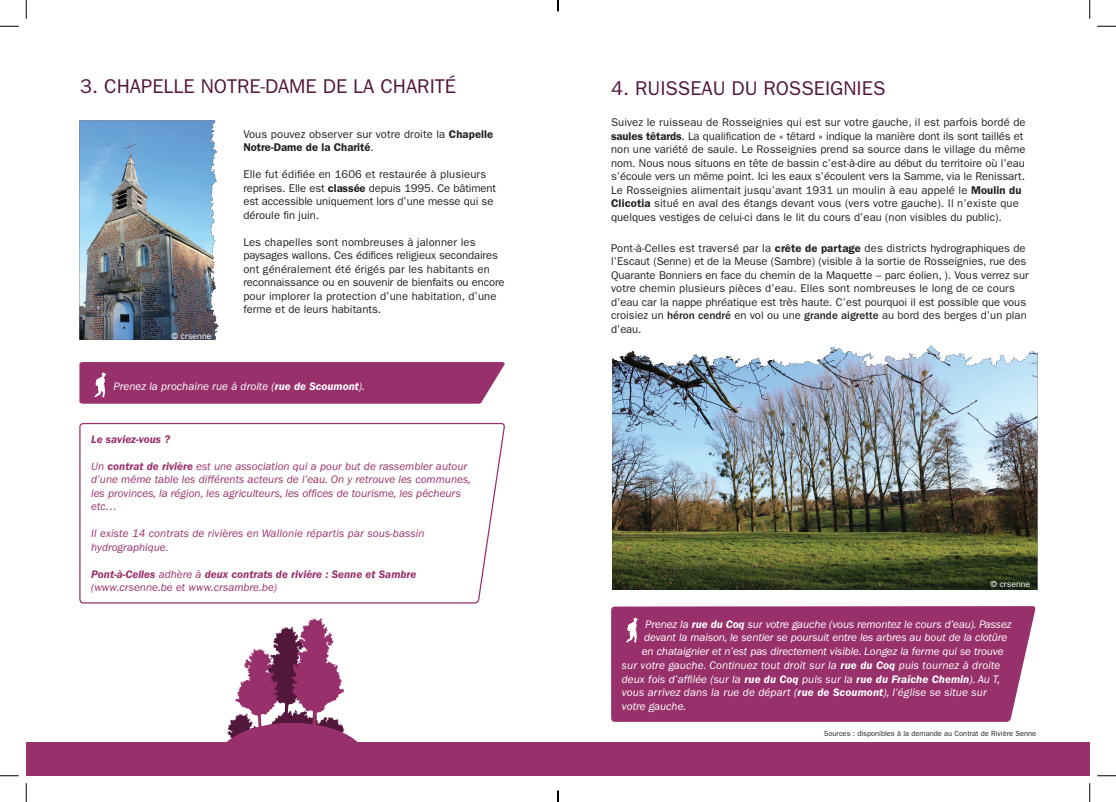
<style>
.page{position:relative;width:1116px;height:802px;background:#fff}
.page>*{position:absolute;margin:0;border:0;box-sizing:border-box;transform-origin:0 0}
.Titre{font:20px "ITC Franklin Gothic Std";color:#53173c}
.Titre-2{font:11.25px/13.5px "ITC Franklin Gothic Std";color:#231f20}
.Texte{font:11.25px/13.5px "ITC Franklin Gothic Std";color:#231f20}
.Indication_Ballade{font:italic 11.25px "ITC Franklin Gothic Std";letter-spacing:-.01em;color:#fff}
.Texte-2{font:italic 11.25px/13.5px "ITC Franklin Gothic Std";color:#98316b}
.Indication_Ballade-2{font:italic 11.25px "ITC Franklin Gothic Std";letter-spacing:.01em;color:#fff}
.Texte-3{font:italic 600 11.25px "ITC Franklin Gothic Std";color:#98316b}
.Infos{font:8.75px "ITC Franklin Gothic Std";color:#fff}
.Texte-4{font:7.5px "ITC Franklin Gothic Std";color:#231f20}
.s1{font-weight:600}
.s2{font-weight:400}
.s3{font-weight:500}
</style>
<div class="page">
<svg style="left:227px;top:618px;width:131px;height:124px"></svg>
<div style="left:611px;top:606px;width:425px;height:116px;background:#98316b"></div>
<svg style="left:626px;top:618px;width:12px;height:24px"></svg>
<div style="left:26px;top:742px;width:1063px;height:34px;background:#98316b"></div>
<div style="left:79px;top:362px;width:426px;height:42px;background:#98316b"></div>
<img style="left:612px;top:345px;width:425px;height:245px">
<img style="left:861px;top:346px;width:70px;height:22px">
<img style="left:79px;top:120px;width:139px;height:220px">
<svg style="left:79px;top:422px;width:426px;height:182px"></svg>
<svg style="left:0;top:25px;width:19px;height:2px"></svg>
<svg style="left:1097px;top:25px;width:18px;height:2px"></svg>
<svg style="left:0;top:775px;width:19px;height:1px"></svg>
<svg style="left:1097px;top:775px;width:18px;height:1px"></svg>
<svg style="left:25px;top:0;width:2px;height:19px"></svg>
<svg style="left:25px;top:783px;width:2px;height:19px"></svg>
<svg style="left:1089px;top:0;width:1px;height:19px"></svg>
<svg style="left:1089px;top:783px;width:1px;height:19px"></svg>
<svg style="left:557px;top:0;width:2px;height:11px"></svg>
<svg style="left:557px;top:791px;width:2px;height:11px"></svg>
<p class="Titre" style="left:80px;top:75px;width:377px">3. CHAPELLE NOTRE-DAME DE LA CHARITÉ</p>
<p class="Texte" style="left:243px;top:127px;width:251px">Vous pouvez observer sur votre droite la <span class="s1">Chapelle<br>Notre-Dame de la Charité</span>.</p>
<p class="Texte" style="left:243px;top:168px;width:254px">Elle fut édifiée en 1606 et restaurée à plusieurs reprises. Elle est <span class="s1">classée</span> depuis 1995. Ce bâtiment est accessible uniquement lors d’une messe qui se déroule fin juin.</p>
<p class="Texte" style="left:243px;top:235px;width:263px">Les chapelles sont nombreuses à jalonner les paysages wallons. Ces édifices religieux secondaires ont généralement été érigés par les habitants en reconnaissance ou en souvenir de bienfaits ou encore pour implorer la protection d’une habitation, d’une ferme et de leurs habitants.</p>
<p class="Infos" style="left:172px;top:331px;width:41px">© crsenne</p>
<p class="Indication_Ballade" style="left:113px;top:380px;width:253px">Prenez la prochaine rue à droite (<span class="s1">rue de Scoumont</span>).</p>
<p class="Texte-3" style="left:91px;top:433px;width:80px">Le saviez-vous ?</p>
<p class="Texte-2" style="left:91px;top:459px;width:381px">Un <span class="s1">contrat de rivière</span> est une association qui a pour but de rassembler autour d’une même table les différents acteurs de l’eau. On y retrouve les communes, les provinces, la région, les agriculteurs, les offices de tourisme, les pêcheurs etc…</p>
<p class="Texte-2" style="left:91px;top:527px;width:335px">Il existe 14 contrats de rivières en Wallonie répartis par sous-bassin hydrographique.</p>
<p class="Texte-3" style="left:91px;top:568px;width:327px">Pont-à-Celles <span class="s2">adhère à</span> deux contrats de rivière : Senne et Sambre</p>
<p class="Texte-2" style="left:91px;top:581px;width:187px">(www.crsenne.be et www.crsambre.be)</p>
<p class="Titre" style="left:611px;top:77px;width:276px">4. RUISSEAU DU ROSSEIGNIES</p>
<p class="Titre-2" style="left:611px;top:116px;width:416px">Suivez le ruisseau de Rosseignies qui est sur votre gauche, il est parfois bordé de <span class="s1">saules têtards</span>. La qualification de « têtard » indique la manière dont ils sont taillés et non une variété de saule. Le Rosseignies prend sa source dans le village du même nom. Nous nous situons en tête de bassin c’est-à-dire au début du territoire où l’eau s’écoule vers un même point. Ici les eaux s’écoulent vers la Samme, via le Renissart.<br>Le Rosseignies alimentait jusqu’avant 1931 un moulin à eau appelé le <span class="s1">Moulin du Clicotia</span> situé en aval des étangs devant vous (vers votre gauche). Il n’existe que quelques vestiges de celui-ci dans le lit du cours d’eau (non visibles du public).</p>
<p class="Titre-2" style="left:611px;top:241px;width:419px">Pont-à-Celles est traversé par la <span class="s1">crête de partage</span> des districts hydrographiques de l’Escaut (Senne) et de la Meuse (Sambre) (visible à la sortie de Rosseignies, rue des Quarante Bonniers en face du chemin de la Maquette – parc éolien, ). Vous verrez sur votre chemin plusieurs pièces d’eau. Elles sont nombreuses le long de ce cours d’eau car la nappe phréatique est très haute. C’est pourquoi il est possible que vous croisiez un <span class="s3">héron cendré</span> en vol ou une <span class="s3">grande aigrette</span> au bord des berges d’un plan d’eau.</p>
<p class="Infos" style="left:990px;top:579px;width:41px">© crsenne</p>
<p class="Indication_Ballade" style="left:645px;top:618px;width:368px">Prenez la <span class="s1">rue du Coq</span> sur votre gauche (vous remontez le cours d’eau). Passez</p>
<p class="Indication_Ballade" style="left:644px;top:631px;width:364px">devant la maison, le sentier se poursuit entre les arbres au bout de la clotûre</p>
<p class="Indication_Ballade" style="left:642px;top:645px;width:363px">en chataignier et n’est pas directement visible. Longez la ferme qui se trouve</p>
<p class="Indication_Ballade-2" style="left:622px;top:659px;width:380px">sur votre gauche. Continuez tout droit sur la <span class="s1">rue du Coq</span> puis tournez à droite</p>
<p class="Indication_Ballade" style="left:622px;top:673px;width:380px">deux fois d’affilée (sur la <span class="s1">rue du Coq</span> puis sur la <span class="s1">rue du Fraîche Chemin</span>). Au T,</p>
<p class="Indication_Ballade-2" style="left:622px;top:686px;width:366px">vous arrivez dans la rue de départ (<span class="s1">rue de Scoumont</span>), l’église se situe sur</p>
<p class="Indication_Ballade" style="left:622px;top:700px;width:66px">votre gauche.</p>
<p class="Texte-4" style="left:823px;top:729px;width:214px">Sources : disponibles à la demande au Contrat de Rivière Senne</p>
</div>
